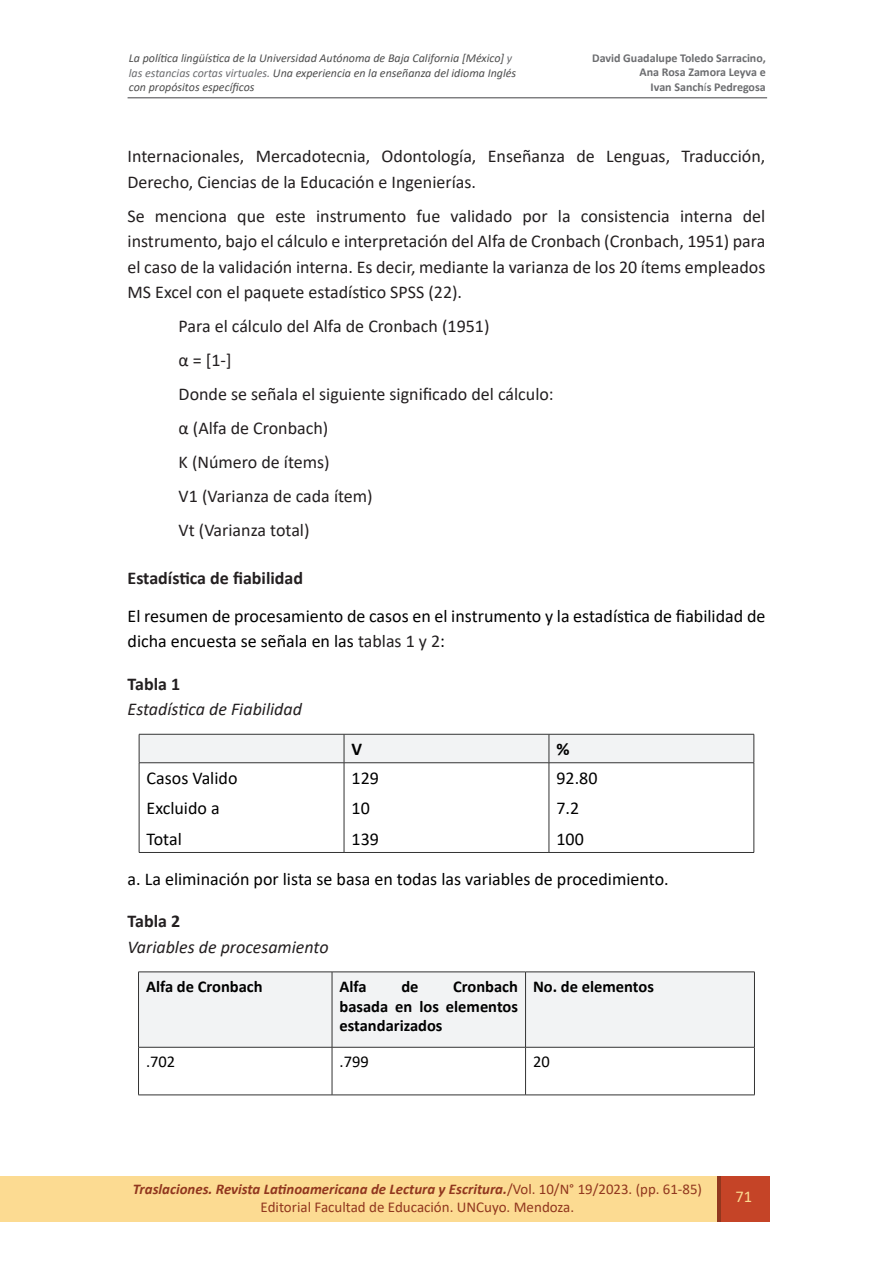
<style>
.page{position:relative;width:893px;height:1263px;background:#fff}
.page>*{position:absolute;margin:0;border:0;box-sizing:border-box;transform-origin:0 0}
.t1{font:18px/25.5px "Calibri";color:#231f20}
.t2{font:18px/25.5px "Calibri";color:#000}
.t3{font:italic 18px "Calibri";color:#231f20}
.Titulo{font:700 18px "Calibri";color:#231f20}
.t4{font:700 18px "Calibri";color:#000}
.t5{font:700 16.5px/19.8px "Calibri";color:#000;text-align:justify}
.t6{font:16.5px "Calibri";color:#000}
.t7{font:16.5px "Calibri";color:#fcdb92}
.t8{font:15px "Calibri";color:#91371e}
.t9{font:italic 700 14.85px "Calibri";color:#91371e}
.Título_Principal{font:italic 12px/14.4px "Calibri";color:#4d4d4d}
.t10{font:700 12px/14.4px "Calibri";color:#6c6d70;text-align:right}
.s1{color:#6c6d70}
.s2{font-weight:400}
.s3{color:#231f20}
.s4{font-weight:400;font-style:normal}
</style>
<div class="page">
<div style="left:718px;top:1176px;width:52px;height:46px;background:#c54427"></div>
<div style="left:0;top:1176px;width:719px;height:46px;background:#fcdb92"></div>
<hr style="left:718px;top:1176px;width:3px;height:46px;background:#91371e">
<hr style="left:128px;top:97px;width:639px;height:1px;background:#57585a">
<div style="left:139px;top:734px;width:616px;height:29px;background:#f2f3f4"></div>
<hr style="left:139px;top:762px;width:205px;height:1px;background:#333">
<hr style="left:139px;top:763px;width:1px;height:89px;background:#333">
<hr style="left:344px;top:762px;width:205px;height:1px;background:#333">
<hr style="left:344px;top:763px;width:1px;height:89px;background:#333">
<hr style="left:549px;top:762px;width:205px;height:1px;background:#333">
<hr style="left:549px;top:763px;width:1px;height:89px;background:#333">
<hr style="left:754px;top:763px;width:1px;height:89px;background:#333">
<hr style="left:139px;top:852px;width:205px;height:1px;background:#333">
<hr style="left:344px;top:852px;width:205px;height:1px;background:#333">
<hr style="left:549px;top:852px;width:205px;height:1px;background:#333">
<div style="left:139px;top:973px;width:615px;height:74px;background:#f2f3f4"></div>
<hr style="left:138px;top:972px;width:194px;height:1px;background:#333">
<hr style="left:138px;top:972px;width:1px;height:75px;background:#333">
<hr style="left:332px;top:972px;width:194px;height:1px;background:#333">
<hr style="left:332px;top:972px;width:1px;height:75px;background:#333">
<hr style="left:526px;top:972px;width:229px;height:1px;background:#333">
<hr style="left:525px;top:972px;width:1px;height:75px;background:#333">
<hr style="left:754px;top:972px;width:1px;height:75px;background:#333">
<hr style="left:138px;top:1047px;width:194px;height:1px;background:#333">
<hr style="left:138px;top:1047px;width:1px;height:48px;background:#333">
<hr style="left:332px;top:1047px;width:194px;height:1px;background:#333">
<hr style="left:332px;top:1047px;width:1px;height:48px;background:#333">
<hr style="left:526px;top:1047px;width:229px;height:1px;background:#333">
<hr style="left:525px;top:1047px;width:1px;height:48px;background:#333">
<hr style="left:754px;top:1047px;width:1px;height:48px;background:#333">
<hr style="left:138px;top:1095px;width:194px;height:1px;background:#333">
<hr style="left:332px;top:1095px;width:194px;height:1px;background:#333">
<hr style="left:526px;top:1095px;width:229px;height:1px;background:#333">
<p class="Título_Principal" style="left:129px;top:51px;width:389px">La política lingüística de la Universidad Autónoma de Baja California [México] <span class="s1">y las estancias cortas virtuales.</span> Una experiencia en la enseñanza del idioma Inglés con propósitos específicos</p>
<p class="t10" style="left:592px;top:51px;width:175px">David Guadalupe Toledo Sarracino,</p>
<p class="t10" style="left:640px;top:65px;width:128px">Ana Rosa Zamora Leyva e<br>Ivan Sanch<span class="s2">í</span>s Pedregosa</p>
<p class="t1" style="left:128px;top:143px;width:639px">Internacionales, Mercadotecnia, Odontología, Enseñanza de Lenguas, Traducción,<br>Derecho, Ciencias de la Educación e Ingenierías.</p>
<p class="t1" style="left:128px;top:203px;width:639px;text-align:justify">Se menciona que este instrumento fue validado por la consistencia interna del instrumento, bajo el cálculo e interpretación del Alfa de Cronbach (Cronbach, 1951) para el caso de la validación interna. Es decir, mediante la varianza de los 20 ítems empleados MS Excel con el paquete estadístico SPSS (22).</p>
<p class="t1" style="left:179px;top:313px;width:312px">Para el cálculo del Alfa de Cronbach (1951)</p>
<p class="t1" style="left:179px;top:347px;width:54px">α = [1-]</p>
<p class="t1" style="left:179px;top:381px;width:377px">Donde se señala el siguiente significado del cálculo:</p>
<p class="t1" style="left:179px;top:415px;width:151px">α (Alfa de Cronbach)</p>
<p class="t1" style="left:179px;top:449px;width:153px">K (Número de ítems)</p>
<p class="t1" style="left:179px;top:483px;width:196px">V1 (Varianza de cada ítem)</p>
<p class="t1" style="left:179px;top:517px;width:132px">Vt (Varianza total)</p>
<p class="Titulo" style="left:128px;top:565px;width:177px">Estadística de fiabilidad</p>
<p class="t2" style="left:128px;top:603px;width:639px">El resumen de procesamiento de casos en el instrumento y la estadística de fiabilidad de dicha encuesta se señala en las <span class="s3">tablas 1 y 2</span>:</p>
<p class="Titulo" style="left:128px;top:671px;width:54px">Tabla 1</p>
<p class="t3" style="left:128px;top:697px;width:176px">Estadística de Fiabilidad</p>
<p class="t4" style="left:352px;top:736px;width:12px">V</p>
<p class="t4" style="left:556px;top:736px;width:15px">%</p>
<p class="t2" style="left:147px;top:764px;width:92px">Casos Valido</p>
<p class="t2" style="left:147px;top:795px;width:75px">Excluido a</p>
<p class="t2" style="left:147px;top:826px;width:37px">Total</p>
<p class="t2" style="left:556px;top:764px;width:43px">92.80</p>
<p class="t2" style="left:556px;top:795px;width:24px">7.2</p>
<p class="t2" style="left:556px;top:826px;width:29px">100</p>
<p class="t2" style="left:128px;top:866px;width:543px">a. La eliminación por lista se basa en todas las variables de procedimiento.</p>
<p class="Titulo" style="left:128px;top:909px;width:54px">Tabla 2</p>
<p class="t3" style="left:128px;top:934px;width:203px">Variables de procesamiento</p>
<p class="t5" style="left:146px;top:976px;width:118px">Alfa de Cronbach</p>
<p class="t5" style="left:340px;top:976px;width:29px">Alfa</p>
<p class="t5" style="left:401px;top:976px;width:19px">de</p>
<p class="t2" style="left:352px;top:764px;width:29px">129</p>
<p class="t2" style="left:352px;top:795px;width:20px">10</p>
<p class="t2" style="left:352px;top:826px;width:29px">139</p>
<p class="t5" style="left:340px;top:976px;width:180px;text-indent:114px">Cronbach basada en los elementos estandarizados</p>
<p class="t5" style="left:533px;top:976px;width:122px">No. de elementos</p>
<p class="t6" style="left:146px;top:1050px;width:31px">.702</p>
<p class="t6" style="left:340px;top:1050px;width:31px">.799</p>
<p class="t6" style="left:533px;top:1050px;width:18px">20</p>
<p class="t9" style="left:133px;top:1179px;width:571px">Traslaciones. Revista Latinoamericana de Lectura y Escritura.<span class="s4">/Vol. 10/N° 19/2023. (pp. 61-85)</span></p>
<p class="t8" style="left:261px;top:1197px;width:315px">Editorial Facultad de Educación. UNCuyo. Mendoza.</p>
<p class="t7" style="left:736px;top:1185px;width:18px">71</p>
</div>
